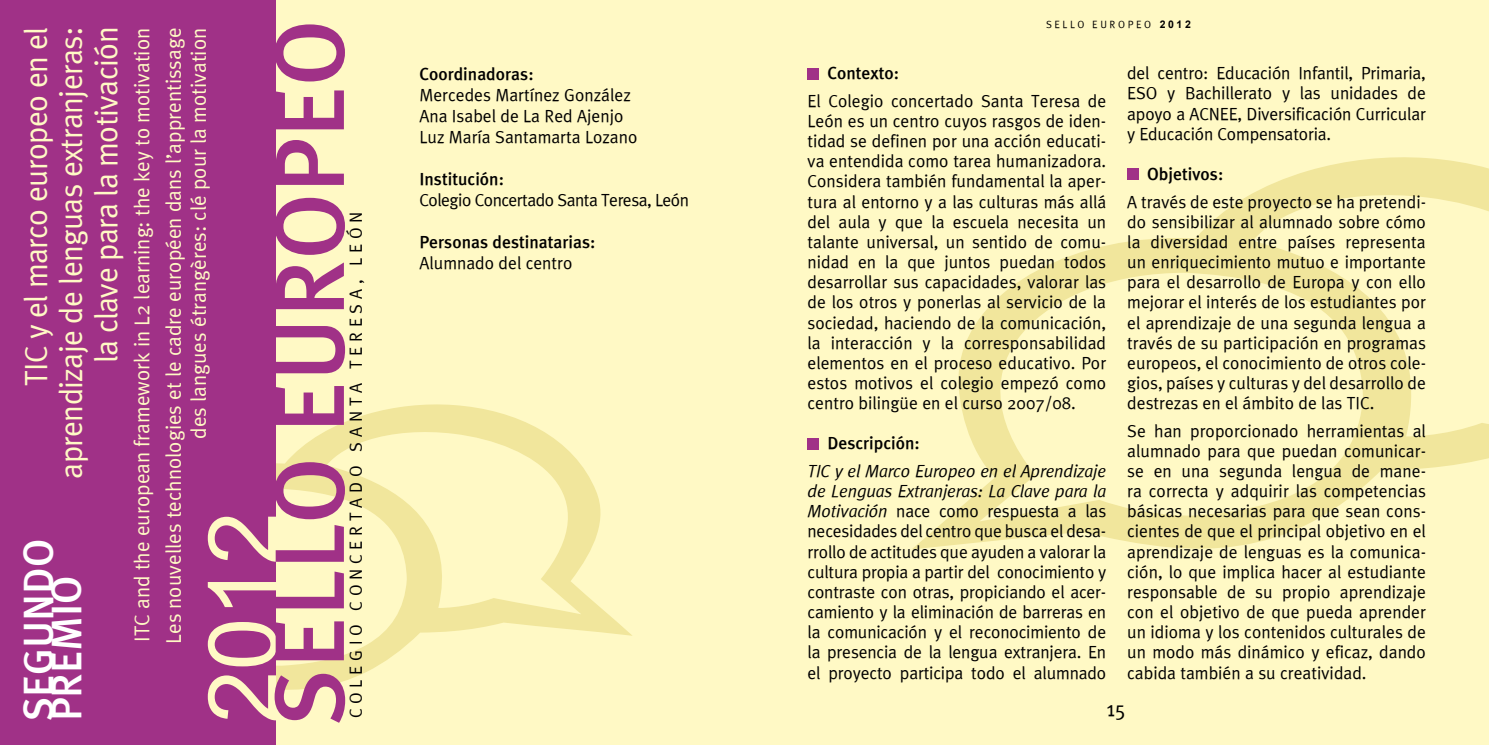
<style>
.page{position:relative;width:1489px;height:745px;background:#fff}
.page>*{position:absolute;margin:0;border:0;box-sizing:border-box;transform-origin:0 0}
.t1{font:98.52px "Meta Plus Medium Roman";color:#a03187}
.t2{font:95.02px "Arial";color:#fff9c5}
.t3{font:42px "Meta Plus Medium Roman";color:#fff}
.t4{font:31.5px/35px "Meta Plus Normal Roman";letter-spacing:-.02em;color:#fff9c5;text-align:right}
.t5{font:21px/31.5px "Meta Plus Normal Roman";color:#fff9c5}
.t6{font:21px "Meta Plus Normal Roman";color:#000}
.t7{font:17.5px/20.1px "Meta Plus Normal Roman";color:#000;text-align:justify}
.t8{font:17.5px "Meta Plus Medium Roman";color:#000}
.t9{font:italic 17.5px/20.1px "Meta Plus Normal";letter-spacing:-.01em;color:#000}
.t10{font:17.5px "Meta Plus Normal Roman";letter-spacing:-.03em;color:#000}
.t11{font:10.5px "Meta Plus Normal Roman";letter-spacing:.25em;color:#000}
.s1{font-family:"Arial";font-weight:700}
.s2{font-family:"Meta Plus Normal";font-style:italic}
</style>
<div class="page">
<div style="left:0;top:0;width:1488px;height:744px;background:#fff9c5"></div>
<svg style="left:912px;top:157px;width:576px;height:393px"></svg>
<svg style="left:276px;top:404px;width:356px;height:286px"></svg>
<div style="left:0;top:0;width:276px;height:744px;background:#a03187"></div>
<div style="left:807px;top:68px;width:11px;height:11px;background:#a03187"></div>
<div style="left:807px;top:438px;width:11px;height:11px;background:#a03187"></div>
<div style="left:1127px;top:169px;width:11px;height:11px;background:#a03187"></div>
<h3 class="t4" style="left:18px;top:478px;width:453px;rotate:-90deg">TIC y el marco europeo en el aprendizaje de lenguas extranjeras: la clave para la motivación</h3>
<h1 class="t1" style="left:252px;top:725px;width:706px;rotate:-90deg">SELLO EUROPEO</h1>
<p class="t5" style="left:126px;top:643px;width:617px;rotate:-90deg">itc and the european framework in L2 learning: the key to motivation<br>Les nouvelles technologies et le cadre européen dans l’apprentissage</p>
<p class="t5" style="left:183px;top:438px;width:412px;rotate:-90deg">des langues étrangères: clé pour la motivation</p>
<p class="t7" style="left:345px;top:718px;width:504px;rotate:-90deg">Colegio Concertado Santa Teresa, León</p>
<h2 class="t2" style="left:180px;top:722px;width:213px;rotate:-90deg">2012</h2>
<h3 class="t3" style="left:14px;top:721px;width:183px;rotate:-90deg">SEGUNDO</h3>
<h3 class="t3" style="left:42px;top:721px;width:147px;rotate:-90deg">PREMIO</h3>
<p class="t8" style="left:419px;top:64px;width:116px">Coordinadoras:</p>
<p class="t7" style="left:419px;top:84px;width:219px;line-height:21px;text-align:left">Mercedes Martínez González<br>Ana Isabel de La Red Ajenjo<br>Luz María Santamarta Lozano</p>
<p class="t8" style="left:419px;top:169px;width:86px">Institución:</p>
<p class="t10" style="left:419px;top:190px;width:271px">Colegio Concertado Santa Teresa, León</p>
<p class="t8" style="left:419px;top:232px;width:178px">Personas destinatarias:</p>
<p class="t7" style="left:419px;top:253px;width:154px">Alumnado del centro</p>
<p class="t11" style="left:1045px;top:19px;width:146px">SELLO EUROPEO <span class="s1">2012</span></p>
<p class="t8" style="left:827px;top:63px;width:73px">Contexto:</p>
<p class="t7" style="left:807px;top:90px;width:300px">El Colegio concertado Santa Teresa de León es un centro cuyos rasgos de iden&shy;tidad se definen por una acción educati&shy;va entendida como tarea humanizadora.<br>Considera también fundamental la aper&shy;tura al entorno y a las culturas más allá del aula y que la escuela necesita un talante universal, un sentido de comu&shy;nidad en la que juntos puedan todos desarrollar sus capacidades, valorar las de los otros y ponerlas al servicio de la sociedad, haciendo de la comunicación, la interacción y la corresponsabilidad elementos en el proceso educativo. Por estos motivos el colegio empezó como centro bilingüe en el curso 2007/08.</p>
<p class="t8" style="left:827px;top:433px;width:94px">Descripción:</p>
<p class="t9" style="left:807px;top:460px;width:300px">TIC y el Marco Europeo en el Aprendizaje de Lenguas Extranjeras: La Clave para la</p>
<p class="t7" style="left:807px;top:500px;width:300px"><span class="s2">Motivación</span> nace como respuesta a las necesidades del centro que busca el desa&shy;rrollo de actitudes que ayuden a valorar la cultura propia a partir del conocimiento y contraste con otras, propiciando el acer&shy;camiento y la eliminación de barreras en la comunicación y el reconocimiento de la presencia de la lengua extranjera. En el proyecto participa todo el alumnado</p>
<p class="t7" style="left:1127px;top:63px;width:300px">del centro: Educación Infantil, Primaria, ESO y Bachillerato y las unidades de apoyo a ACNEE, Diversificación Curricular y Educación Compensatoria.</p>
<p class="t8" style="left:1147px;top:164px;width:78px">Objetivos:</p>
<p class="t7" style="left:1127px;top:191px;width:300px">A través de este proyecto se ha pretendi&shy;do sensibilizar al alumnado sobre cómo la diversidad entre países representa un enriquecimiento mutuo e importante para el desarrollo de Europa y con ello mejorar el interés de los estudiantes por el aprendizaje de una segunda lengua a través de su participación en programas europeos, el conocimiento de otros cole&shy;gios, países y culturas y del desarrollo de destrezas en el ámbito de las TIC.</p>
<p class="t7" style="left:1127px;top:420px;width:300px">Se han proporcionado herramientas al alumnado para que puedan comunicar&shy;se en una segunda lengua de mane&shy;ra correcta y adquirir las competencias básicas necesarias para que sean cons&shy;cientes de que el principal objetivo en el aprendizaje de lenguas es la comunica&shy;ción, lo que implica hacer al estudiante responsable de su propio aprendizaje con el objetivo de que pueda aprender un idioma y los contenidos culturales de un modo más dinámico y eficaz, dando cabida también a su creatividad.</p>
<p class="t6" style="left:1106px;top:696px;width:21px">15</p>
</div>
